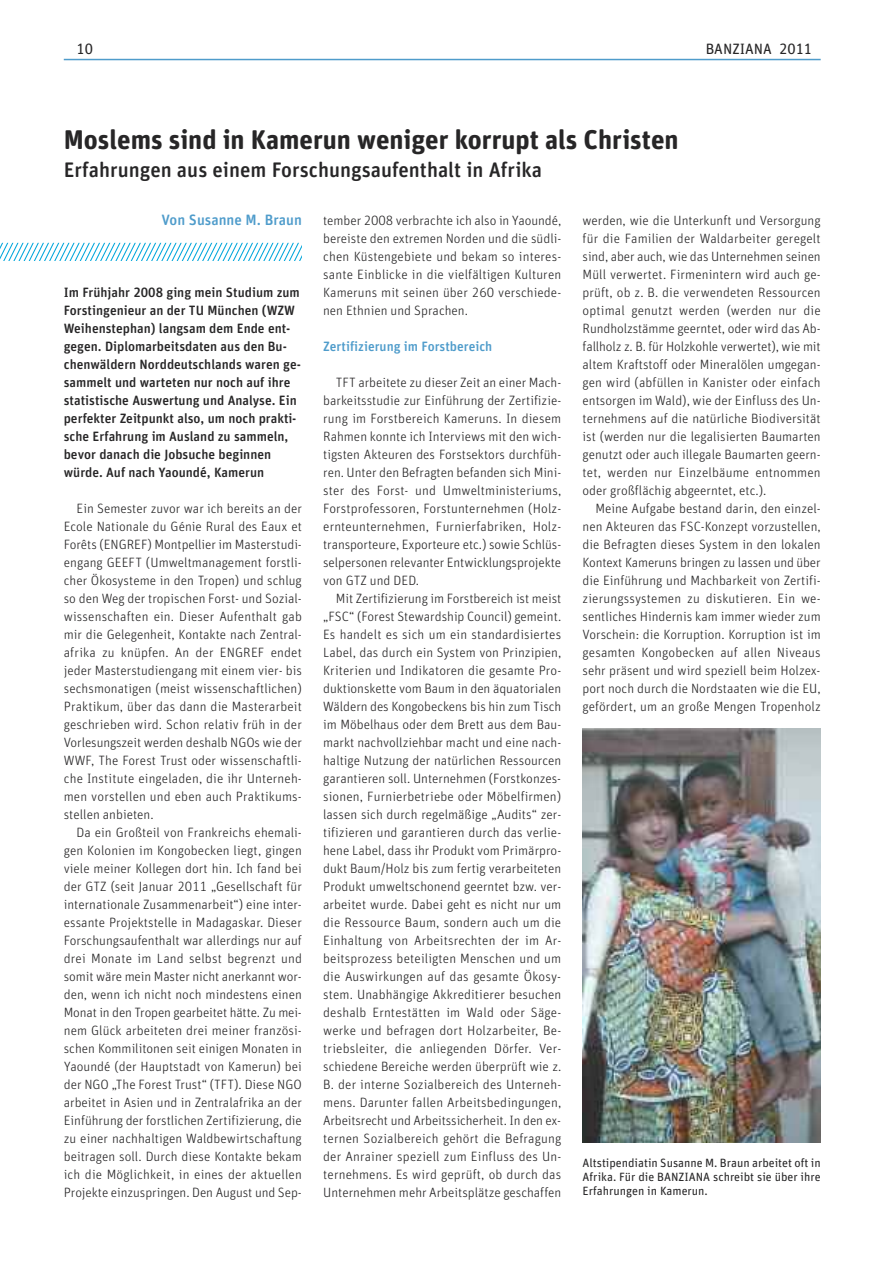
<style>
.page{position:relative;width:893px;height:1263px;background:#fff}
.page>*{position:absolute;margin:0;border:0;box-sizing:border-box;transform-origin:0 0}
.t1{font:700 27px "Unit Rounded Offc";color:#272627}
.t2{font:500 21px "Unit Rounded Offc";color:#272627}
.t3{font:500 15px "Unit Rounded Offc";color:#4f9ccb}
.t4{font:15px "Unit Rounded Offc";color:#272627}
.t5{font:300 13.5px/18px "Unit Rounded Offc";color:#272627;text-align:justify}
.t6{font:500 13.5px/18px "Unit Rounded Offc";color:#272627}
.t7{font:500 13.5px "Unit Rounded Offc";color:#4f9ccb}
.t8{font:12px/14.4px "Unit Rounded Offc";color:#272627;text-align:justify}
</style>
<div class="page">
<hr style="left:64px;top:59px;width:757px;height:1px;background:#4f9ccb">
<svg style="left:0;top:243px;width:302px;height:18px"></svg>
<img style="left:583px;top:729px;width:238px;height:414px">
<p class="t4" style="left:77px;top:40px;width:18px">10</p>
<p class="t4" style="left:706px;top:40px;width:108px">BANZIANA 2011</p>
<h1 class="t1" style="left:64px;top:123px;width:616px">Moslems sind in Kamerun weniger korrupt als Christen</h1>
<h2 class="t2" style="left:64px;top:157px;width:480px">Erfahrungen aus einem Forschungsaufenthalt in Afrika</h2>
<p class="t3" style="left:162px;top:211px;width:142px">Von Susanne M. Braun</p>
<p class="t5" style="left:583px;top:211px;width:240px">werden, wie die Unterkunft und Versorgung für die Familien der Waldarbeiter geregelt sind, aber auch, wie das Unternehmen seinen Müll verwertet. Firmenintern wird auch ge&shy;prüft, ob z. B. die verwendeten Ressourcen optimal genutzt werden (werden nur die Rundholzstämme geerntet, oder wird das Ab&shy;fallholz z. B. für Holzkohle verwertet), wie mit altem Kraftstoff oder Mineralölen umgegan&shy;gen wird (abfüllen in Kanister oder einfach entsorgen im Wald), wie der Einfluss des Un&shy;ternehmens auf die natürliche Biodiversität ist (werden nur die legalisierten Baumarten genutzt oder auch illegale Baumarten geern&shy;tet, werden nur Einzelbäume entnommen oder großflächig abgeerntet, etc.).</p>
<p class="t5" style="left:583px;top:499px;width:240px;text-indent:13px">Meine Aufgabe bestand darin, den einzel&shy;nen Akteuren das FSC-Konzept vorzustellen, die Befragten dieses System in den lokalen Kontext Kameruns bringen zu lassen und über die Einführung und Machbarkeit von Zertifi&shy;zierungssystemen zu diskutieren. Ein we&shy;sentliches Hindernis kam immer wieder zum Vorschein: die Korruption. Korruption ist im gesamten Kongobecken auf allen Niveaus sehr präsent und wird speziell beim Holzex&shy;port noch durch die Nordstaaten wie die EU, gefördert, um an große Mengen Tropenholz</p>
<p class="t5" style="left:323px;top:211px;width:240px">tember 2008 verbrachte ich also in Yaoundé, bereiste den extremen Norden und die südli&shy;chen Küstengebiete und bekam so interes&shy;sante Einblicke in die vielfältigen Kulturen Kameruns mit seinen über 260 verschiede&shy;nen Ethnien und Sprachen.</p>
<p class="t7" style="left:323px;top:338px;width:171px">Zertifizierung im Forstbereich</p>
<p class="t5" style="left:323px;top:373px;width:240px;text-indent:13px">TFT arbeitete zu dieser Zeit an einer Mach&shy;barkeitsstudie zur Einführung der Zertifizie&shy;rung im Forstbereich Kameruns. In diesem Rahmen konnte ich Interviews mit den wich&shy;tigsten Akteuren des Forstsektors durchfüh&shy;ren. Unter den Befragten befanden sich Mini&shy;ster des Forst- und Umweltministeriums, Forstprofessoren, Forstunternehmen (Holz&shy;ernteunternehmen, Furnierfabriken, Holz&shy;transporteure, Exporteure etc.) sowie Schlüs&shy;selpersonen relevanter Entwicklungsprojekte von GTZ und DED.</p>
<p class="t5" style="left:323px;top:589px;width:240px;text-indent:13px">Mit Zertifizierung im Forstbereich ist meist „FSC“ (Forest Stewardship Council) gemeint.<br>Es handelt es sich um ein standardisiertes Label, das durch ein System von Prinzipien, Kriterien und Indikatoren die gesamte Pro&shy;duktionskette vom Baum in den äquatorialen Wäldern des Kongobeckens bis hin zum Tisch im Möbelhaus oder dem Brett aus dem Bau&shy;markt nachvollziehbar macht und eine nach&shy;haltige Nutzung der natürlichen Ressourcen garantieren soll. Unternehmen (Forstkonzes&shy;sionen, Furnierbetriebe oder Möbelfirmen) lassen sich durch regelmäßige „Audits“ zer&shy;tifizieren und garantieren durch das verlie&shy;hene Label, dass ihr Produkt vom Primärpro&shy;dukt Baum/Holz bis zum fertig verarbeiteten Produkt umweltschonend geerntet bzw. ver&shy;arbeitet wurde. Dabei geht es nicht nur um die Ressource Baum, sondern auch um die Einhaltung von Arbeitsrechten der im Ar&shy;beitsprozess beteiligten Menschen und um die Auswirkungen auf das gesamte Ökosy&shy;stem. Unabhängige Akkreditierer besuchen deshalb Erntestätten im Wald oder Säge&shy;werke und befragen dort Holzarbeiter, Be&shy;triebsleiter, die anliegenden Dörfer. Ver&shy;schiedene Bereiche werden überprüft wie z.<br>B. der interne Sozialbereich des Unterneh&shy;mens. Darunter fallen Arbeitsbedingungen, Arbeitsrecht und Arbeitssicherheit. In den ex&shy;ternen Sozialbereich gehört die Befragung der Anrainer speziell zum Einfluss des Un&shy;ternehmens. Es wird geprüft, ob durch das Unternehmen mehr Arbeitsplätze geschaffen</p>
<p class="t6" style="left:64px;top:283px;width:239px">Im Frühjahr 2008 ging mein Studium zum Forstingenieur an der TU München (WZW Weihenstephan) langsam dem Ende ent&shy;gegen. Diplomarbeitsdaten aus den Bu&shy;chenwäldern Norddeutschlands waren ge&shy;sammelt und warteten nur noch auf ihre statistische Auswertung und Analyse. Ein perfekter Zeitpunkt also, um noch prakti&shy;sche Erfahrung im Ausland zu sammeln, bevor danach die Jobsuche beginnen würde. Auf nach Yaoundé, Kamerun</p>
<p class="t5" style="left:64px;top:499px;width:240px;text-indent:13px">Ein Semester zuvor war ich bereits an der Ecole Nationale du Génie Rural des Eaux et Forêts (ENGREF) Montpellier im Masterstudi&shy;engang GEEFT (Umweltmanagement forstli&shy;cher Ökosysteme in den Tropen) und schlug so den Weg der tropischen Forst- und Sozial&shy;wissenschaften ein. Dieser Aufenthalt gab mir die Gelegenheit, Kontakte nach Zentral&shy;afrika zu knüpfen. An der ENGREF endet jeder Masterstudiengang mit einem vier- bis sechsmonatigen (meist wissenschaftlichen)<br>Praktikum, über das dann die Masterarbeit geschrieben wird. Schon relativ früh in der Vorlesungszeit werden deshalb NGOs wie der WWF, The Forest Trust oder wissenschaftli&shy;che Institute eingeladen, die ihr Unterneh&shy;men vorstellen und eben auch Praktikums&shy;stellen anbieten.</p>
<p class="t5" style="left:64px;top:823px;width:240px;text-indent:13px">Da ein Großteil von Frankreichs ehemali&shy;gen Kolonien im Kongobecken liegt, gingen viele meiner Kollegen dort hin. Ich fand bei der GTZ (seit Januar 2011 „Gesellschaft für internationale Zusammenarbeit“) eine inter&shy;essante Projektstelle in Madagaskar. Dieser Forschungsaufenthalt war allerdings nur auf drei Monate im Land selbst begrenzt und somit wäre mein Master nicht anerkannt wor&shy;den, wenn ich nicht noch mindestens einen Monat in den Tropen gearbeitet hätte. Zu mei&shy;nem Glück arbeiteten drei meiner französi&shy;schen Kommilitonen seit einigen Monaten in Yaoundé (der Hauptstadt von Kamerun) bei der NGO „The Forest Trust“ (TFT). Diese NGO arbeitet in Asien und in Zentralafrika an der Einführung der forstlichen Zertifizierung, die zu einer nachhaltigen Waldbewirtschaftung beitragen soll. Durch diese Kontakte bekam ich die Möglichkeit, in eines der aktuellen Projekte einzuspringen. Den August und Sep-</p>
<p class="t8" style="left:583px;top:1155px;width:240px">Altstipendiatin Susanne M. Braun arbeitet oft in Afrika. Für die BANZIANA schreibt sie über ihre Erfahrungen in Kamerun.</p>
</div>
